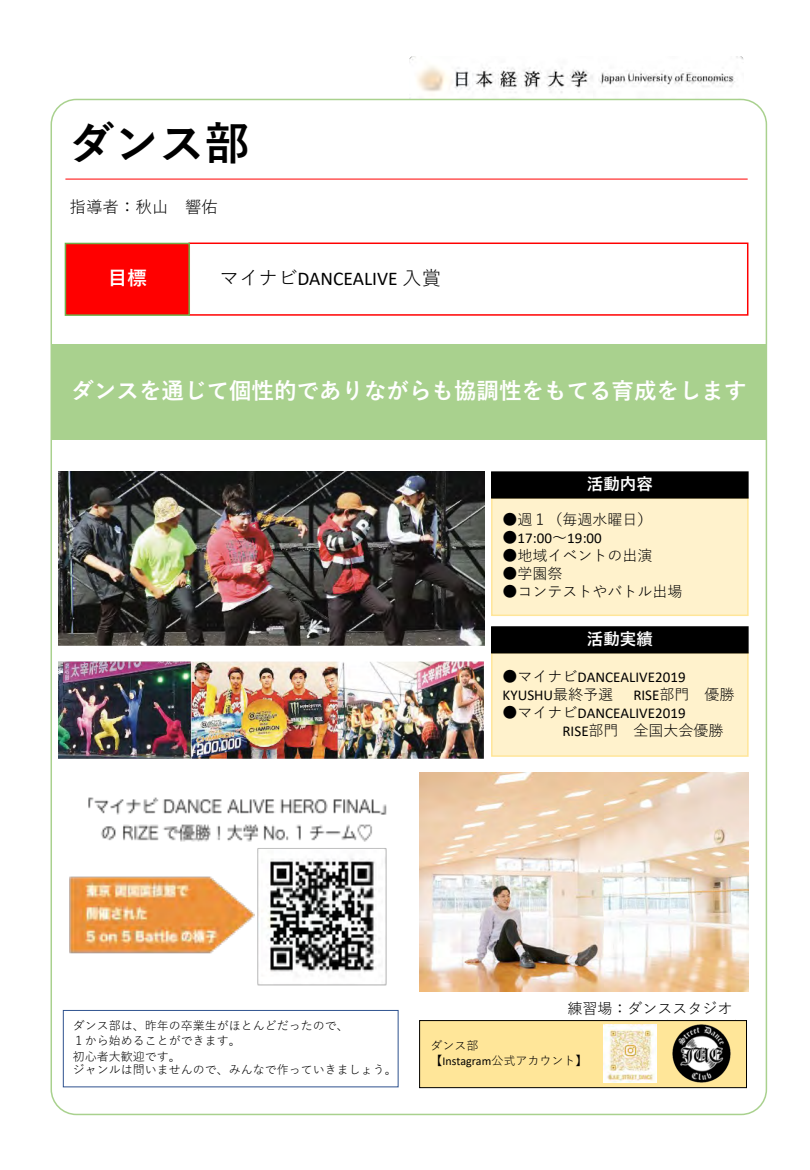
<style>
.page{position:relative;width:810px;height:1170px;background:#fff}
.page>*{position:absolute;margin:0;border:0;box-sizing:border-box;transform-origin:0 0}
.t1{font:700 45px "Yu Gothic";color:#000}
.t2{font:700 22.5px "Yu Gothic";color:#fff}
.t3{font:19.5px "Calibri";color:#000}
.t4{font:700 19.5px "Yu Gothic";color:#fff}
.t5{font:16.5px "Yu Gothic";color:#000}
.t6{font:700 16.5px "Yu Gothic";color:#fff}
.t7{font:15px/18px "Calibri";letter-spacing:.005em;color:#000}
.t8{font:15px "Yu Gothic";color:#000}
.t9{font:12px/15.1px "Yu Gothic";color:#000}
.s1{font-family:"Yu Gothic"}
.s2{font-family:"Calibri"}
</style>
<div class="page">
<img style="left:409px;top:57px;width:335px;height:42px">
<div style="left:189px;top:243px;width:559px;height:73px;border:1px solid #f00"></div>
<div style="left:65px;top:243px;width:124px;height:72px;background:#f00"></div>
<div style="left:65px;top:243px;width:125px;height:73px;border:1px solid #70ad47"></div>
<div style="left:51px;top:344px;width:716px;height:96px;background:#a9d18e"></div>
<div style="left:492px;top:498px;width:256px;height:117px;background:#fff2cc"></div>
<div style="left:491px;top:497px;width:258px;height:119px;border:1px solid #ffe699"></div>
<div style="left:492px;top:472px;width:256px;height:26px;background:#000"></div>
<div style="left:491px;top:471px;width:258px;height:28px;border:1px solid #000"></div>
<div style="left:492px;top:653px;width:256px;height:103px;background:#fff2cc"></div>
<div style="left:491px;top:652px;width:258px;height:105px;border:1px solid #ffe699"></div>
<div style="left:492px;top:627px;width:256px;height:26px;background:#000"></div>
<div style="left:491px;top:626px;width:258px;height:27px;border:1px solid #000"></div>
<hr style="left:65px;top:179px;width:683px;height:1px;background:#f00">
<div style="left:63px;top:1010px;width:335px;height:77px;border:1px solid #2f528f"></div>
<div style="left:420px;top:1021px;width:327px;height:67px;background:#ffe699"></div>
<div style="left:419px;top:1020px;width:328px;height:68px;border:1px solid #000"></div>
<img style="left:420px;top:773px;width:328px;height:218px">
<img style="left:58px;top:471px;width:427px;height:174px">
<img style="left:58px;top:661px;width:425px;height:98px">
<img style="left:69px;top:797px;width:318px;height:189px">
<img style="left:603px;top:1025px;width:54px;height:58px">
<img style="left:667px;top:1020px;width:69px;height:68px">
<h1 class="t1" style="left:70px;top:120px;width:181px">ダンス部</h1>
<h3 class="t5" style="left:70px;top:199px;width:150px">指導者：秋⼭ 響佑</h3>
<h3 class="t4" style="left:108px;top:268px;width:40px">⽬標</h3>
<h3 class="t3" style="left:220px;top:267px;width:223px"><span class="s1">マイナビ</span>DANCEALIVE <span class="s1">⼊賞</span></h3>
<h2 class="t2" style="left:72px;top:379px;width:677px">ダンスを通じて個性的でありながらも協調性をもてる育成をします</h2>
<h3 class="t6" style="left:587px;top:475px;width:67px">活動内容</h3>
<p class="t8" style="left:503px;top:512px;width:151px">●週１（毎週⽔曜⽇）</p>
<p class="t7" style="left:503px;top:529px;width:101px"><span class="s1">●</span>17:00<span class="s1">〜</span>19:00</p>
<p class="t8" style="left:503px;top:548px;width:151px">●地域イベントの出演</p>
<p class="t8" style="left:503px;top:566px;width:61px">●学園祭</p>
<p class="t8" style="left:503px;top:584px;width:181px">●コンテストやバトル出場</p>
<h3 class="t6" style="left:587px;top:631px;width:67px">活動実績</h3>
<p class="t7" style="left:503px;top:668px;width:185px"><span class="s1">●マイナビ</span>DANCEALIVE2019<br>KYUSHU<span class="s1">最終予選</span></p>
<p class="t7" style="left:633px;top:686px;width:103px">RISE<span class="s1">部⾨ 優勝</span></p>
<p class="t7" style="left:503px;top:704px;width:185px"><span class="s1">●マイナビ</span>DANCEALIVE2019</p>
<p class="t8" style="left:563px;top:723px;width:163px"><span class="s2">RISE</span>部⾨ 全国⼤会優勝</p>
<p class="t9" style="left:73px;top:1019px;width:277px">ダンス部は、昨年の卒業⽣がほとんどだったので、<br>１から始めることができます。<br>初⼼者⼤歓迎です。</p>
<p class="t9" style="left:73px;top:1062px;width:326px">ジャンルは問いませんので、みんなで作っていきましょう。</p>
<p class="t8" style="left:568px;top:1001px;width:166px">練習場：ダンススタジオ</p>
<p class="t9" style="left:430px;top:1039px;width:158px">ダンス部<br>【<span class="s2">Instagram</span>公式アカウント】</p>
</div>
